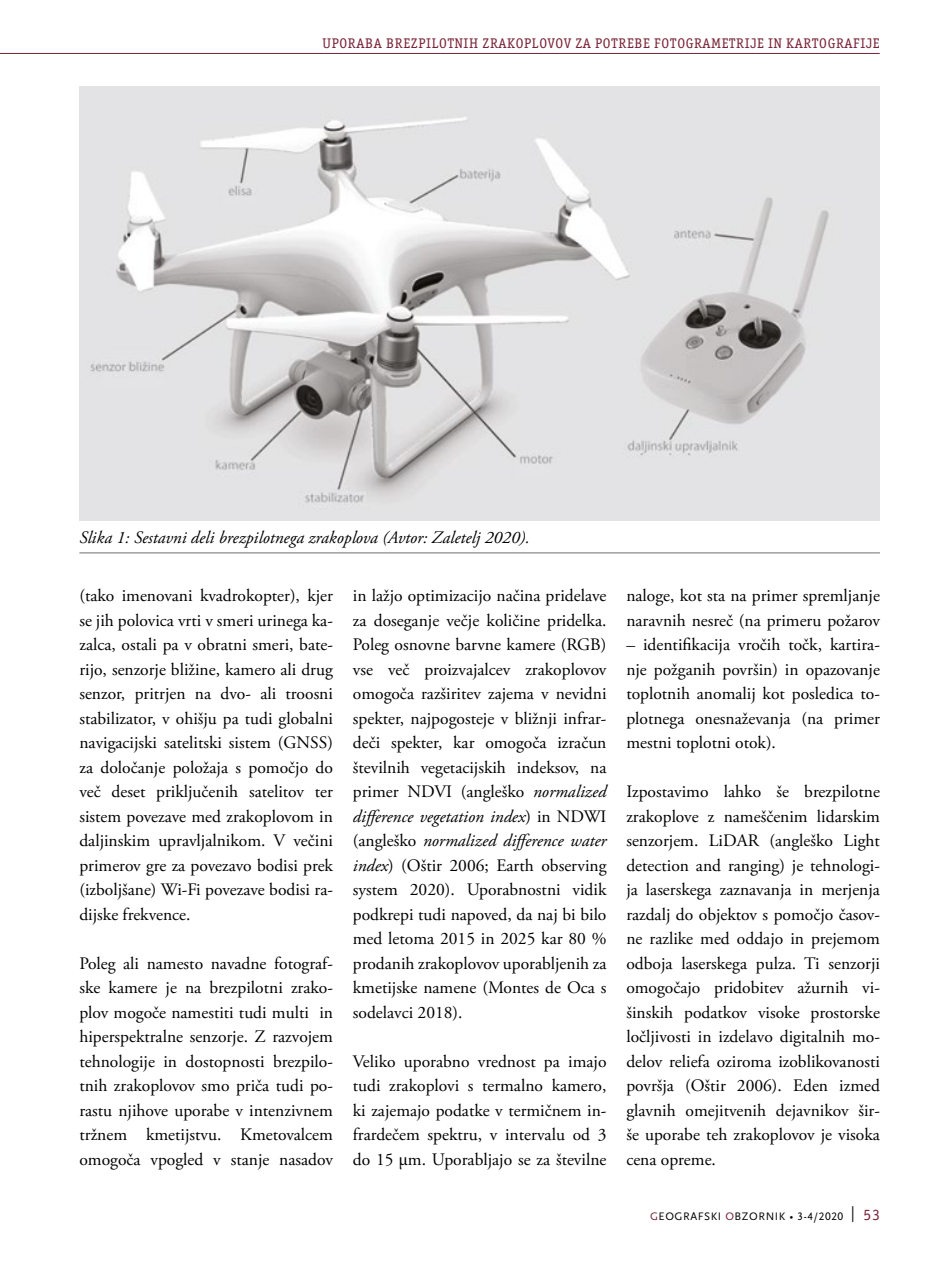
<style>
.page{position:relative;width:943px;height:1270px;background:#fff}
.page>*{position:absolute;margin:0;border:0;box-sizing:border-box;transform-origin:0 0}
.t1{font:17.5px/24.5px "Adobe Garamond Pro";color:#000;text-align:justify}
.t2{font:italic 17.5px "Adobe Garamond Pro";color:#000}
.t3{font:14px "Officina Ser Itc TEE";letter-spacing:.05em;color:#782236}
.t4{font:11.38px "AE Scala Sans";letter-spacing:.05em;color:#000}
.s1{font-style:italic}
.s2{font-family:"Minion Pro"}
.s3{color:#782236}
.s4{font-family:"AE Scala Sans SC"}
.s5{font-family:"Officina Ser Itc TEE";font-size:15.75px;color:#782236}
</style>
<div class="page">
<hr style="left:0;top:53px;width:879px;height:1px;background:#782236">
<img style="left:79px;top:87px;width:801px;height:433px">
<hr style="left:79px;top:553px;width:801px;height:1px;background:#706f6f">
<p class="t3" style="left:322px;top:35px;width:558px">UPORABA BREZPILOTNIH ZRAKOPLOVOV ZA POTREBE FOTOGRAMETRIJE IN KARTOGRAFIJE</p>
<p class="t2" style="left:79px;top:527px;width:452px">Slika 1: Sestavni deli brezpilotnega zrakoplova (Avtor: Zaletelj 2020).</p>
<p class="t1" style="left:79px;top:584px;width:255px">(tako imenovani kvadrokopter), kjer se jih polovica vrti v smeri urinega ka&shy;zalca, ostali pa v obratni smeri, bate&shy;rijo, senzorje bližine, kamero ali drug senzor, pritrjen na dvo- ali troosni stabilizator, v ohišju pa tudi globalni navigacijski satelitski sistem (GNSS) za določanje položaja s pomočjo do več deset priključenih satelitov ter sistem povezave med zrakoplovom in daljinskim upravljalnikom. V večini primerov gre za povezavo bodisi prek (izboljšane) Wi-Fi povezave bodisi ra&shy;dijske frekvence.</p>
<p class="t1" style="left:79px;top:952px;width:255px">Poleg ali namesto navadne fotograf&shy;ske kamere je na brezpilotni zrako&shy;plov mogoče namestiti tudi multi in hiperspektralne senzorje. Z razvojem tehnologije in dostopnosti brezpilo&shy;tnih zrakoplovov smo priča tudi po&shy;rastu njihove uporabe v intenzivnem tržnem kmetijstvu. Kmetovalcem omogoča vpogled v stanje nasadov</p>
<p class="t1" style="left:353px;top:584px;width:255px">in lažjo optimizacijo načina pridelave za doseganje večje količine pridelka.<br>Poleg osnovne barvne kamere (RGB) vse več proizvajalcev zrakoplovov omogoča razširitev zajema v nevidni spekter, najpogosteje v bližnji infrar&shy;deči spekter, kar omogoča izračun številnih vegetacijskih indeksov, na primer NDVI (angleško <span class="s1">normalized difference vegetation index</span>) in NDWI (angleško <span class="s1">normalized difference water index</span>) (Oštir 2006; Earth observing system 2020). Uporabnostni vidik podkrepi tudi napoved, da naj bi bilo med letoma 2015 in 2025 kar 80 % prodanih zrakoplovov uporabljenih za kmetijske namene (Montes de Oca s sodelavci 2018).</p>
<p class="t1" style="left:353px;top:1050px;width:255px">Veliko uporabno vrednost pa imajo tudi zrakoplovi s termalno kamero, ki zajemajo podatke v termičnem in&shy;frardečem spektru, v intervalu od 3 do 15 <span class="s2">μ</span>m. Uporabljajo se za številne</p>
<p class="t1" style="left:626px;top:584px;width:255px">naloge, kot sta na primer spremljanje naravnih nesreč (na primeru požarov</p>
<p class="t1" style="left:626px;top:633px;width:255px">– identifikacija vročih točk, kartira&shy;nje požganih površin) in opazovanje toplotnih anomalij kot posledica to&shy;plotnega onesnaževanja (na primer mestni toplotni otok).</p>
<p class="t1" style="left:626px;top:780px;width:255px">Izpostavimo lahko še brezpilotne zrakoplove z nameščenim lidarskim senzorjem. LiDAR (angleško Light detection and ranging) je tehnologi&shy;ja laserskega zaznavanja in merjenja razdalj do objektov s pomočjo časov&shy;ne razlike med oddajo in prejemom odboja laserskega pulza. Ti senzorji omogočajo pridobitev ažurnih vi&shy;šinskih podatkov visoke prostorske ločljivosti in izdelavo digitalnih mo&shy;delov reliefa oziroma izoblikovanosti površja (Oštir 2006). Eden izmed glavnih omejitvenih dejavnikov šir&shy;še uporabe teh zrakoplovov je visoka cena opreme.</p>
<p class="t4" style="left:650px;top:1210px;width:231px"><span class="s3">G</span>EOGRAFSKI <span class="s3">O</span>BZORNIK • <span class="s4">3-4/2020</span> <sup>|</sup> <span class="s5">53</span></p>
</div>
